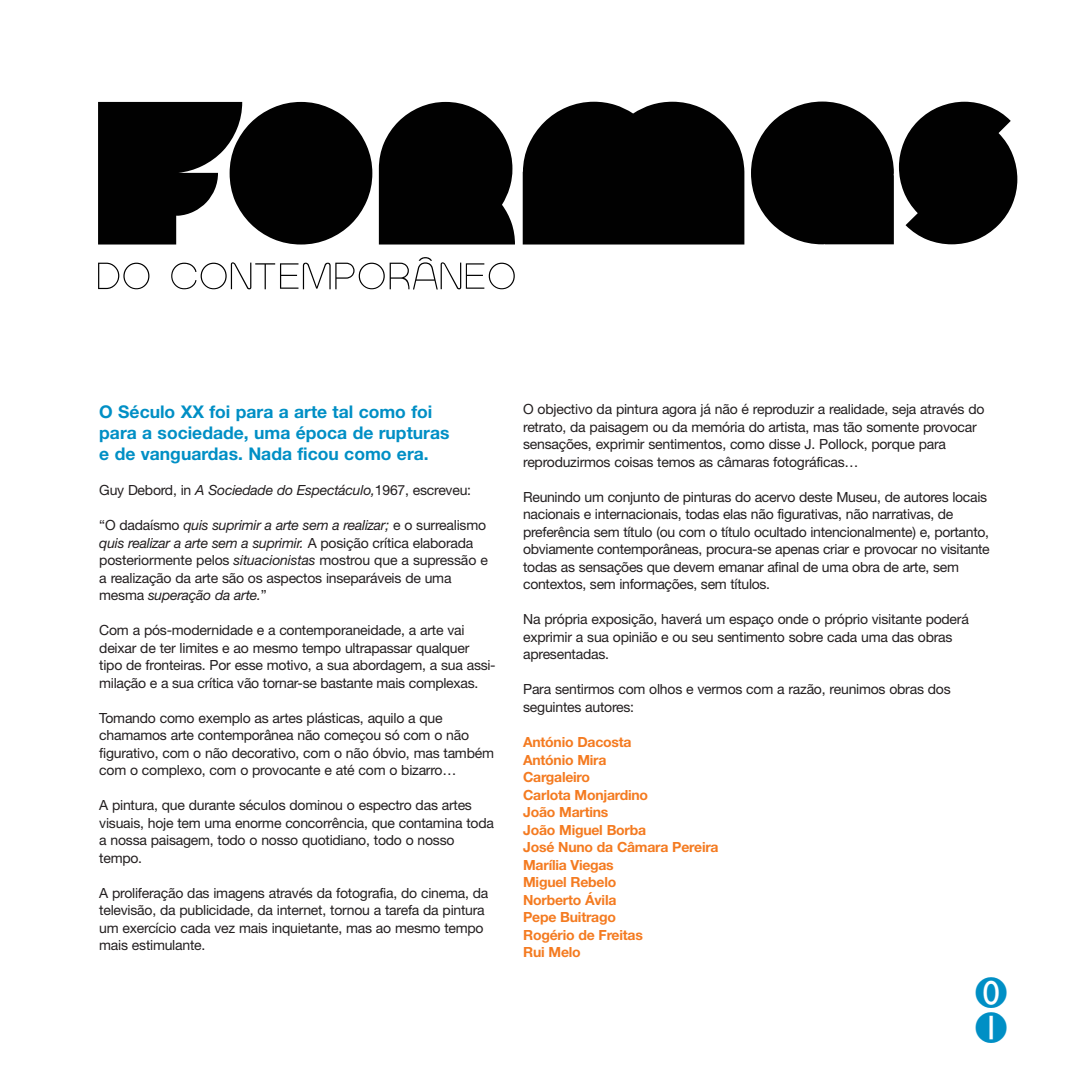
<style>
.page{position:relative;width:1092px;height:1092px;background:#fff}
.page>*{position:absolute;margin:0;border:0;box-sizing:border-box;transform-origin:0 0}
.t1{font:38.5px/35px "Omaha Dings";color:#008fc5}
.t2{font:700 17.5px/21px "Helvetica Neue";color:#008fc5}
.t3{font:14px/17.5px "Helvetica Neue";letter-spacing:-.015em;color:#231f20}
.t4{font:700 14px/17.5px "Helvetica Neue";letter-spacing:-.015em;color:#f47b21}
.s1{font-style:italic}
</style>
<div class="page">
<svg style="left:751px;top:101px;width:266px;height:143px"></svg>
<svg style="left:522px;top:102px;width:222px;height:142px;background:#151515"></svg>
<svg style="left:379px;top:102px;width:136px;height:142px;background:#1f1f1f"></svg>
<svg style="left:98px;top:102px;width:274px;height:142px"></svg>
<svg style="left:98px;top:263px;width:51px;height:26px"></svg>
<svg style="left:171px;top:257px;width:343px;height:32px"></svg>
<p class="t2" style="left:99px;top:401px;width:352px">O Século XX foi para a arte tal como foi para a sociedade, uma época de rupturas e de vanguardas. Nada ficou como era.</p>
<p class="t3" style="left:99px;top:481px;width:373px">Guy Debord, in <span class="s1">A Sociedade do Espectáculo,</span>1967, escreveu:</p>
<p class="t3" style="left:99px;top:516px;width:390px">“O dadaísmo <span class="s1">quis suprimir a arte sem a realizar;</span> e o surrealismo <span class="s1">quis realizar a arte sem a suprimir.</span> A posição crítica elaborada posteriormente pelos <span class="s1">situacionistas</span> mostrou que a supressão e a realização da arte são os aspectos inseparáveis de uma mesma <span class="s1">superação da arte.</span>”</p>
<p class="t3" style="left:99px;top:621px;width:398px">Com a pós-modernidade e a contemporaneidade, a arte vai deixar de ter limites e ao mesmo tempo ultrapassar qualquer tipo de fronteiras. Por esse motivo, a sua abordagem, a sua assi&shy;milação e a sua crítica vão tornar-se bastante mais complexas.</p>
<p class="t3" style="left:99px;top:708px;width:396px">Tomando como exemplo as artes plásticas, aquilo a que chamamos arte contemporânea não começou só com o não figurativo, com o não decorativo, com o não óbvio, mas também com o complexo, com o provocante e até com o bizarro…</p>
<p class="t3" style="left:99px;top:796px;width:396px">A pintura, que durante séculos dominou o espectro das artes visuais, hoje tem uma enorme concorrência, que contamina toda a nossa paisagem, todo o nosso quotidiano, todo o nosso tempo.</p>
<p class="t3" style="left:99px;top:883px;width:390px">A proliferação das imagens através da fotografia, do cinema, da televisão, da publicidade, da internet, tornou a tarefa da pintura um exercício cada vez mais inquietante, mas ao mesmo tempo mais estimulante.</p>
<p class="t3" style="left:523px;top:400px;width:463px">O objectivo da pintura agora já não é reproduzir a realidade, seja através do retrato, da paisagem ou da memória do artista, mas tão somente provocar sensações, exprimir sentimentos, como disse J. Pollock, porque para reproduzirmos coisas temos as câmaras fotográficas…</p>
<p class="t3" style="left:523px;top:488px;width:468px">Reunindo um conjunto de pinturas do acervo deste Museu, de autores locais nacionais e internacionais, todas elas não figurativas, não narrativas, de preferência sem título (ou com o título ocultado intencionalmente) e, portanto, obviamente contemporâneas, procura-se apenas criar e provocar no visitante todas as sensações que devem emanar afinal de uma obra de arte, sem contextos, sem informações, sem títulos.</p>
<p class="t3" style="left:523px;top:610px;width:447px">Na própria exposição, haverá um espaço onde o próprio visitante poderá exprimir a sua opinião e ou seu sentimento sobre cada uma das obras apresentadas.</p>
<p class="t3" style="left:523px;top:680px;width:429px">Para sentirmos com olhos e vermos com a razão, reunimos obras dos seguintes autores:</p>
<p class="t4" style="left:523px;top:733px;width:197px">António Dacosta<br>António Mira<br>Cargaleiro<br>Carlota Monjardino<br>João Martins<br>João Miguel Borba<br>José Nuno da Câmara Pereira<br>Marília Viegas<br>Miguel Rebelo<br>Norberto Ávila<br>Pepe Buitrago<br>Rogério de Freitas<br>Rui Melo</p>
<h1 class="t1" style="left:975px;top:978px;width:40px">0<br>1</h1>
</div>
